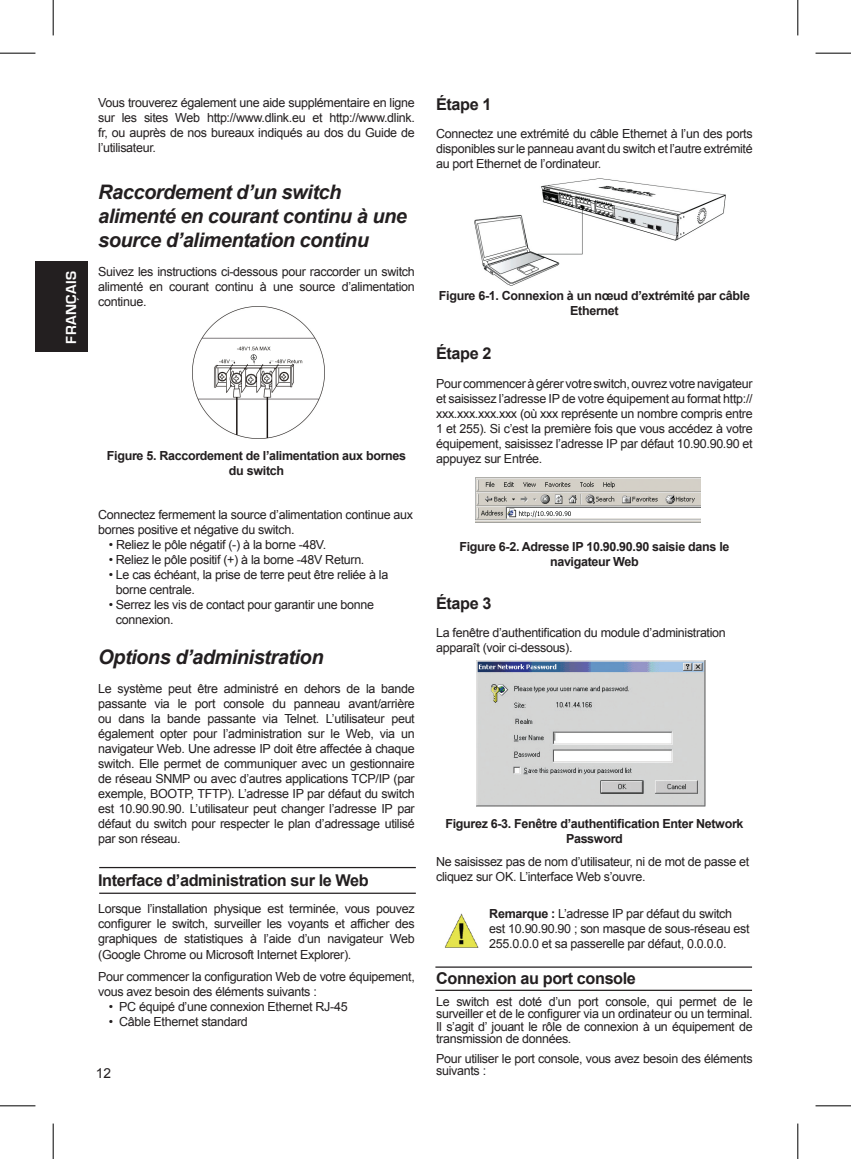
<style>
.page{position:relative;width:851px;height:1159px;background:#fff}
.page>*{position:absolute;margin:0;border:0;box-sizing:border-box;transform-origin:0 0}
.t1{font:italic 700 20px/24px "Arial";letter-spacing:-.025em;color:#231f20}
.t2{font:700 16.25px "Arial";letter-spacing:-.025em;color:#231f20}
.t3{font:700 15px "Eurostile";letter-spacing:.035em;color:#fff}
.t4{font:13.75px "Arial";color:#231f20}
.t5{font:12.5px/15px "Arial";letter-spacing:-.025em;color:#231f20}
.t6{font:700 12.5px/15px "Arial";letter-spacing:-.025em;color:#231f20;text-align:center}
.s1{font-weight:700}
</style>
<div class="page">
<div style="left:35px;top:261px;width:52px;height:91px;background:#231f20"></div>
<img style="left:476px;top:660px;width:229px;height:146px">
<img style="left:444px;top:913px;width:35px;height:35px">
<hr style="left:435px;top:966px;width:317px;height:1px;background:#231f20">
<hr style="left:435px;top:989px;width:317px;height:2px;background:#231f20">
<img style="left:475px;top:179px;width:250px;height:106px">
<img style="left:476px;top:478px;width:224px;height:44px">
<img style="left:193px;top:306px;width:132px;height:132px">
<hr style="left:99px;top:867px;width:317px;height:1px;background:#231f20">
<hr style="left:99px;top:892px;width:317px;height:2px;background:#231f20">
<hr style="left:0;top:53px;width:35px;height:1px;background:#000">
<hr style="left:815px;top:53px;width:35px;height:1px;background:#000">
<hr style="left:0;top:1105px;width:35px;height:1px;background:#000">
<hr style="left:815px;top:1105px;width:35px;height:1px;background:#000">
<hr style="left:53px;top:0;width:1px;height:35px;background:#000">
<hr style="left:53px;top:1123px;width:1px;height:36px;background:#000">
<hr style="left:797px;top:0;width:1px;height:35px;background:#000">
<hr style="left:797px;top:1123px;width:1px;height:36px;background:#000">
<p class="t3" style="left:63px;top:343px;width:75px;rotate:-90deg">FRANÇAIS</p>
<p class="t5" style="left:98px;top:95px;width:318px;text-align:justify">Vous trouverez également une aide supplémentaire en ligne sur les sites Web http://www.dlink.eu et http://www.dlink. fr, ou auprès de nos bureaux indiqués au dos du Guide de l’utilisateur.</p>
<h1 class="t1" style="left:98px;top:180px;width:310px">Raccordement d’un switch alimenté en courant continu à une source d’alimentation continu</h1>
<p class="t5" style="left:98px;top:264px;width:318px;text-align:justify">Suivez les instructions ci-dessous pour raccorder un switch alimenté en courant continu à une source d’alimentation continue.</p>
<p class="t6" style="left:107px;top:449px;width:301px">Figure 5. Raccordement de l’alimentation aux bornes du switch</p>
<p class="t5" style="left:98px;top:508px;width:316px">Connectez fermement la source d’alimentation continue aux bornes positive et négative du switch.</p>
<p class="t5" style="left:109px;top:538px;width:219px">• Reliez le pôle négatif (-) à la borne -48V.</p>
<p class="t5" style="left:109px;top:553px;width:257px">• Reliez le pôle positif (+) à la borne -48V Return.</p>
<p class="t5" style="left:116px;top:568px;width:274px;text-indent:-7px">• Le cas échéant, la prise de terre peut être reliée à la borne centrale.</p>
<p class="t5" style="left:116px;top:598px;width:260px;text-indent:-7px">• Serrez les vis de contact pour garantir une bonne connexion.</p>
<h1 class="t1" style="left:98px;top:645px;width:227px">Options d’administration</h1>
<p class="t5" style="left:98px;top:681px;width:318px;text-align:justify">Le système peut être administré en dehors de la bande passante via le port console du panneau avant/arrière ou dans la bande passante via Telnet. L’utilisateur peut également opter pour l’administration sur le Web, via un navigateur Web. Une adresse IP doit être affectée à chaque switch. Elle permet de communiquer avec un gestionnaire de réseau SNMP ou avec d’autres applications TCP/IP (par exemple, BOOTP, TFTP). L’adresse IP par défaut du switch est 10.90.90.90. L’utilisateur peut changer l’adresse IP par défaut du switch pour respecter le plan d’adressage utilisé par son réseau.</p>
<h2 class="t2" style="left:98px;top:869px;width:272px">Interface d’administration sur le Web</h2>
<p class="t5" style="left:98px;top:901px;width:318px;text-align:justify">Lorsque l’installation physique est terminée, vous pouvez configurer le switch, surveiller les voyants et afficher des graphiques de statistiques à l’aide d’un navigateur Web (Google Chrome ou Microsoft Internet Explorer).</p>
<p class="t5" style="left:98px;top:969px;width:318px">Pour commencer la configuration Web de votre équipement, vous avez besoin des éléments suivants :</p>
<p class="t5" style="left:109px;top:999px;width:240px">• PC équipé d’une connexion Ethernet RJ-45</p>
<p class="t5" style="left:109px;top:1014px;width:140px">• Câble Ethernet standard</p>
<p class="t4" style="left:96px;top:1064px;width:17px">12</p>
<h2 class="t2" style="left:436px;top:94px;width:57px">Étape 1</h2>
<p class="t5" style="left:436px;top:126px;width:318px;text-align:justify">Connectez une extrémité du câble Ethernet à l’un des ports disponibles sur le panneau avant du switch et l’autre extrémité au port Ethernet de l’ordinateur.</p>
<p class="t6" style="left:439px;top:289px;width:312px">Figure 6-1. Connexion à un nœud d’extrémité par câble<br>Ethernet</p>
<h2 class="t2" style="left:436px;top:342px;width:57px">Étape 2</h2>
<p class="t5" style="left:436px;top:376px;width:318px;text-align:justify">Pour commencer à gérer votre switch, ouvrez votre navigateur et saisissez l’adresse IP de votre équipement au format http:// xxx.xxx.xxx.xxx (où xxx représente un nombre compris entre 1 et 255). Si c’est la première fois que vous accédez à votre équipement, saisissez l’adresse IP par défaut 10.90.90.90 et appuyez sur Entrée.</p>
<p class="t6" style="left:459px;top:539px;width:271px">Figure 6-2. Adresse IP 10.90.90.90 saisie dans le navigateur Web</p>
<h2 class="t2" style="left:436px;top:592px;width:57px">Étape 3</h2>
<p class="t5" style="left:436px;top:625px;width:291px">La fenêtre d’authentification du module d’administration apparaît (voir ci-dessous).</p>
<p class="t6" style="left:445px;top:817px;width:300px">Figurez 6-3. Fenêtre d’authentification Enter Network<br>Password</p>
<p class="t5" style="left:436px;top:854px;width:314px">Ne saisissez pas de nom d’utilisateur, ni de mot de passe et cliquez sur OK. L’interface Web s’ouvre.</p>
<p class="t5" style="left:489px;top:906px;width:262px"><span class="s1">Remarque :</span> L’adresse IP par défaut du switch est 10.90.90.90 ; son masque de sous-réseau est<br>255.0.0.0 et sa passerelle par défaut, 0.0.0.0.</p>
<h2 class="t2" style="left:436px;top:967px;width:201px">Connexion au port console</h2>
<p class="t5" style="left:436px;top:995px;width:318px;line-height:12.5px;text-align:justify">Le switch est doté d’un port console, qui permet de le surveiller et de le configurer via un ordinateur ou un terminal.<br>Il s’agit d’ jouant le rôle de connexion à un équipement de transmission de données.</p>
<p class="t5" style="left:436px;top:1052px;width:318px;line-height:12.5px">Pour utiliser le port console, vous avez besoin des éléments suivants :</p>
</div>
